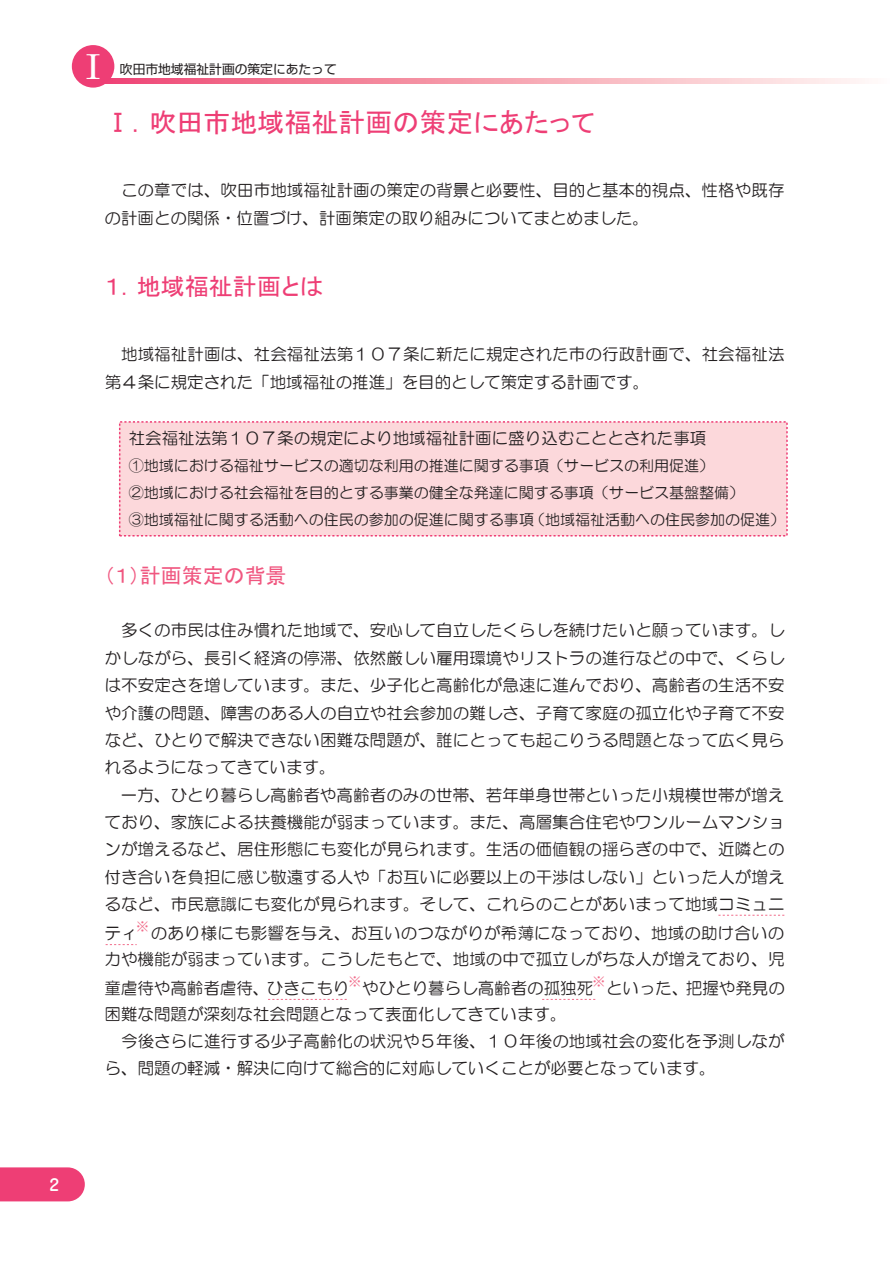
<style>
.page{position:relative;width:893px;height:1263px;background:#fff}
.page>*{position:absolute;margin:0;border:0;box-sizing:border-box;transform-origin:0 0}
.t1{font:700 34.05px "Ryumin";color:#fff}
.t2{font:27px "MS P Gothic";color:#ee3e75}
.t3{font:24px "MS P Gothic";color:#ee3e75}
.t4{font:21px "MS P Gothic";color:#f05780}
.t5{font:16.5px/27.3px "HG Maru Gothic MPRO";letter-spacing:.005em;color:#231f20}
.t6{font:500 15.9px "Jun 34";color:#fff}
.t7{font:15px/27.3px "HG Maru Gothic MPRO";color:#231f20}
.t8{font:12.75px "Shin Go";color:#231f20}
.t9{font:12.75px "HG Maru Gothic MPRO";color:#f16d8b}
</style>
<div class="page">
<svg style="left:107px;top:79px;width:752px;height:4px"></svg>
<svg style="left:0;top:1167px;width:85px;height:34px"></svg>
<div style="left:72px;top:45px;width:42px;height:43px;background:#ee3e75;border-radius:50%"></div>
<div style="left:120px;top:422px;width:667px;height:114px;background:#fcd8db"></div>
<div style="left:119px;top:421px;width:669px;height:116px;border:2px dashed #ee3e75"></div>
<svg style="left:718px;top:915px;width:67px;height:1px"></svg>
<svg style="left:106px;top:944px;width:31px;height:1px"></svg>
<svg style="left:268px;top:999px;width:79px;height:1px"></svg>
<svg style="left:542px;top:999px;width:54px;height:1px"></svg>
<h1 class="t1" style="left:76px;top:54px;width:36px">Ⅰ</h1>
<p class="t8" style="left:120px;top:64px;width:218px">吹田市地域福祉計画の策定にあたって</p>
<h2 class="t2" style="left:104px;top:108px;width:492px">Ⅰ．吹田市地域福祉計画の策定にあたって</h2>
<p class="t5" style="left:104px;top:177px;width:681px;text-indent:17px">この章では、吹田市地域福祉計画の策定の背景と必要性、目的と基本的視点、性格や既存の計画との関係・位置づけ、計画策定の取り組みについてまとめました。</p>
<h3 class="t3" style="left:104px;top:274px;width:220px">１．地域福祉計画とは</h3>
<p class="t5" style="left:105px;top:341px;width:681px;text-indent:16px">地域福祉計画は、社会福祉法第１０７条に新たに規定された市の行政計画で、社会福祉法第４条に規定された「地域福祉の推進」を目的として策定する計画です。</p>
<p class="t5" style="left:129px;top:424px;width:579px">社会福祉法第１０７条の規定により地域福祉計画に盛り込むこととされた事項</p>
<p class="t7" style="left:129px;top:452px;width:658px">①地域における福祉サービスの適切な利用の推進に関する事項（サービスの利用促進）<br>②地域における社会福祉を目的とする事業の健全な発達に関する事項（サービス基盤整備）<br>③地域福祉に関する活動への住民の参加の促進に関する事項（地域福祉活動への住民参加の促進）</p>
<p class="t4" style="left:104px;top:565px;width:184px">（１）計画策定の背景</p>
<p class="t5" style="left:105px;top:617px;width:681px;text-align:justify;text-indent:16px">多くの市民は住み慣れた地域で、安心して自立したくらしを続けたいと願っています。しかしながら、長引く経済の停滞、依然厳しい雇用環境やリストラの進行などの中で、くらしは不安定さを増しています。また、少子化と高齢化が急速に進んでおり、高齢者の生活不安や介護の問題、障害のある人の自立や社会参加の難しさ、子育て家庭の孤立化や子育て不安など、ひとりで解決できない困難な問題が、誰にとっても起こりうる問題となって広く見られるようになってきています。</p>
<p class="t5" style="left:104px;top:781px;width:681px;text-align:justify;text-indent:16px">一方、ひとり暮らし高齢者や高齢者のみの世帯、若年単身世帯といった小規模世帯が増えており、家族による扶養機能が弱まっています。また、高層集合住宅やワンルームマンションが増えるなど、居住形態にも変化が見られます。生活の価値観の揺らぎの中で、近隣との付き合いを負担に感じ敬遠する人や「お互いに必要以上の干渉はしない」といった人が増えるなど、市民意識にも変化が見られます。そして、これらのことがあいまって地域コミュニ</p>
<p class="t5" style="left:104px;top:920px;width:35px">ティ</p>
<p class="t9" style="left:136px;top:920px;width:14px">※</p>
<p class="t5" style="left:104px;top:920px;width:681px;line-height:25.8px;text-align:right">のあり様にも影響を与え、お互いのつながりが希薄になっており、地域の助け合いの<br>力や機能が弱まっています。こうしたもとで、地域の中で孤立しがちな人が増えており、児</p>
<p class="t5" style="left:104px;top:974px;width:246px">童虐待や高齢者虐待、ひきこもり</p>
<p class="t9" style="left:349px;top:975px;width:14px">※</p>
<p class="t5" style="left:362px;top:974px;width:232px">やひとり暮らし高齢者の孤独死</p>
<p class="t9" style="left:592px;top:975px;width:14px">※</p>
<p class="t5" style="left:606px;top:974px;width:180px">といった、把握や発見の</p>
<p class="t5" style="left:104px;top:1000px;width:463px">困難な問題が深刻な社会問題となって表面化してきています。</p>
<p class="t5" style="left:121px;top:1027px;width:665px">今後さらに進行する少子高齢化の状況や５年後、１０年後の地域社会の変化を予測しなが</p>
<p class="t5" style="left:105px;top:1055px;width:612px">ら、問題の軽減・解決に向けて総合的に対応していくことが必要となっています。</p>
<p class="t6" style="left:49px;top:1179px;width:11px">2</p>
</div>
